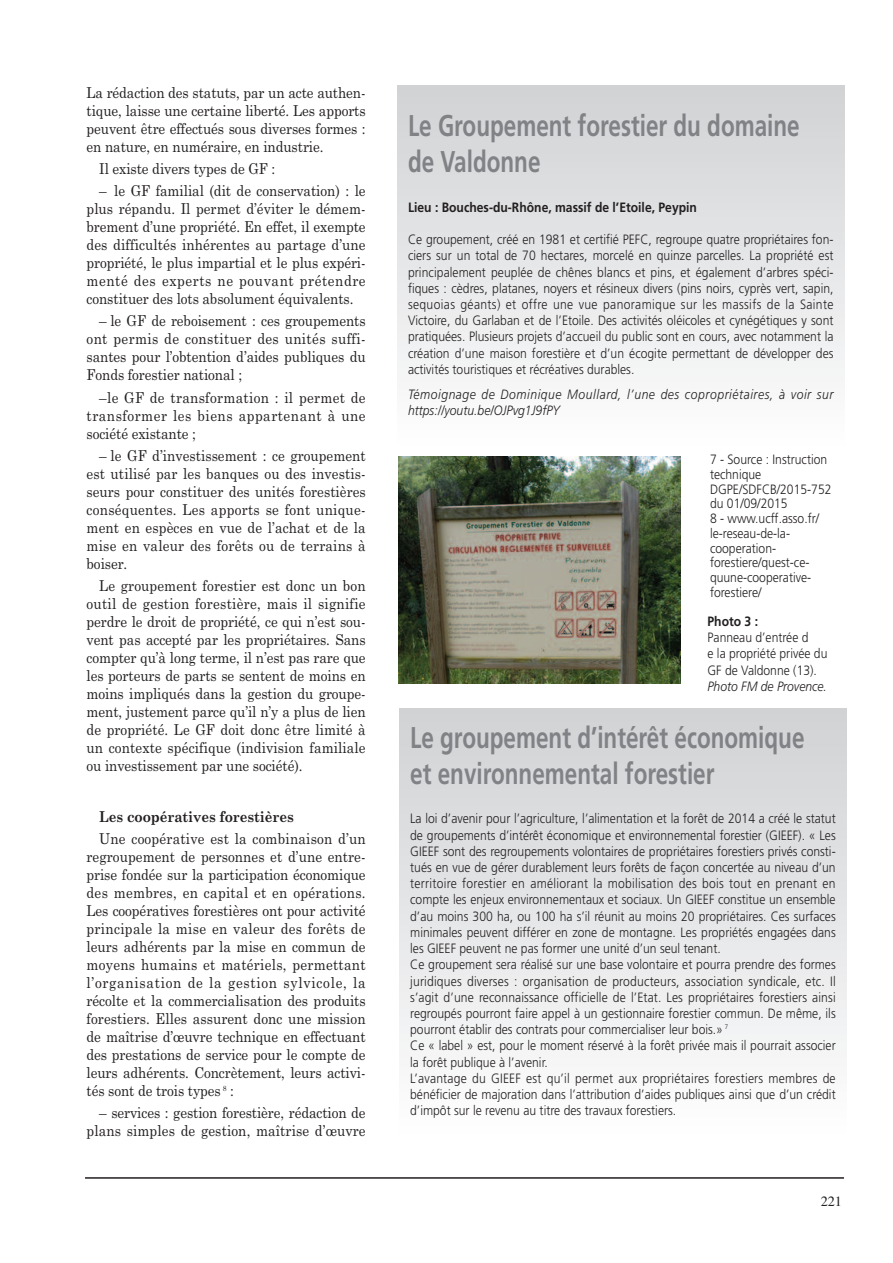
<style>
.page{position:relative;width:893px;height:1263px;background:#fff}
.page>*{position:absolute;margin:0;border:0;box-sizing:border-box;transform-origin:0 0}
.t1{font:700 30px/36px "Frutiger LT Std";color:#808285;scale:.75 1}
.t2{font:15px/18px "Century Schoolbook";letter-spacing:-.005em;color:#231f20;text-align:justify;scale:.9 1}
.t3{font:700 15px "Century Schoolbook";letter-spacing:-.005em;color:#231f20;scale:.9 1}
.t4{font:14.25px "Times";color:#231f20}
.t5{font:300 13.5px/16.2px "Frutiger LT Std";color:#231f20;scale:.9 1}
.t6{font:italic 300 13.5px/16.2px "Frutiger LT Std";letter-spacing:.045em;color:#231f20;scale:.9 1}
.t7{font:700 13.5px "Frutiger LT Std";color:#231f20;scale:.9 1}
.t8{font:italic 300 13.5px "Frutiger LT Std";color:#231f20;scale:.9 1}
</style>
<div class="page">
<hr style="left:85px;top:1177px;width:759px;height:2px;background:#231f20">
<div style="left:397px;top:85px;width:447px;height:361px;background:linear-gradient(to bottom,#d0d1d4,#fdfefe)"></div>
<div style="left:400px;top:708px;width:446px;height:427px;background:linear-gradient(to bottom,#d0d1d4,#fefefe)"></div>
<img style="left:399px;top:456px;width:281px;height:228px">
<p class="t2" style="left:87px;top:83px;width:312px">La rédaction des statuts, par un acte authen&shy;tique, laisse une certaine liberté. Les apports peuvent être effectués sous diverses formes : en nature, en numéraire, en industrie.</p>
<p class="t2" style="left:99px;top:160px;width:197px">Il existe divers types de GF :</p>
<p class="t2" style="left:87px;top:182px;width:312px;text-indent:13px">– le GF familial (dit de conservation) : le plus répandu. Il permet d’éviter le démem&shy;brement d’une propriété. En effet, il exempte des difficultés inhérentes au partage d’une propriété, le plus impartial et le plus expéri&shy;menté des experts ne pouvant prétendre constituer des lots absolument équivalents.</p>
<p class="t2" style="left:87px;top:312px;width:312px;text-indent:13px">– le GF de reboisement : ces groupements ont permis de constituer des unités suffi&shy;santes pour l’obtention d’aides publiques du Fonds forestier national ;</p>
<p class="t2" style="left:87px;top:388px;width:312px;text-indent:13px">–le GF de transformation : il permet de transformer les biens appartenant à une société existante ;</p>
<p class="t2" style="left:87px;top:447px;width:312px;text-indent:13px">– le GF d’investissement : ce groupement est utilisé par les banques ou des investis&shy;seurs pour constituer des unités forestières conséquentes. Les apports se font unique&shy;ment en espèces en vue de l’achat et de la mise en valeur des forêts ou de terrains à boiser.</p>
<p class="t2" style="left:87px;top:577px;width:312px;text-indent:13px">Le groupement forestier est donc un bon outil de gestion forestière, mais il signifie perdre le droit de propriété, ce qui n’est sou&shy;vent pas accepté par les propriétaires. Sans compter qu’à long terme, il n’est pas rare que les porteurs de parts se sentent de moins en moins impliqués dans la gestion du groupe&shy;ment, justement parce qu’il n’y a plus de lien de propriété. Le GF doit donc être limité à un contexte spécifique (indivision familiale ou investissement par une société).</p>
<p class="t3" style="left:99px;top:808px;width:218px">Les coopératives forestières</p>
<p class="t2" style="left:87px;top:830px;width:312px;text-indent:13px">Une coopérative est la combinaison d’un regroupement de personnes et d’une entre&shy;prise fondée sur la participation économique des membres, en capital et en opérations.<br>Les coopératives forestières ont pour activité principale la mise en valeur des forêts de leurs adhérents par la mise en commun de moyens humains et matériels, permettant l’organisation de la gestion sylvicole, la récolte et la commercialisation des produits forestiers. Elles assurent donc une mission de maîtrise d’œuvre technique en effectuant des prestations de service pour le compte de leurs adhérents. Concrètement, leurs activi&shy;tés sont de trois types <sup>8</sup> :</p>
<p class="t2" style="left:87px;top:1104px;width:312px;text-align:right">– services : gestion forestière, rédaction de plans simples de gestion, maîtrise d’œuvre</p>
<h1 class="t1" style="left:408px;top:110px;width:524px">Le Groupement forestier du domaine de Valdonne</h1>
<p class="t7" style="left:408px;top:202px;width:323px">Lieu : Bouches-du-Rhône, massif de l’Etoile, Peypin</p>
<p class="t5" style="left:408px;top:232px;width:474px;text-align:justify">Ce groupement, créé en 1981 et certifié PEFC, regroupe quatre propriétaires fon&shy;ciers sur un total de 70 hectares, morcelé en quinze parcelles. La propriété est principalement peuplée de chênes blancs et pins, et également d’arbres spéci&shy;fiques : cèdres, platanes, noyers et résineux divers (pins noirs, cyprès vert, sapin, sequoias géants) et offre une vue panoramique sur les massifs de la Sainte Victoire, du Garlaban et de l’Etoile. Des activités oléicoles et cynégétiques y sont pratiquées. Plusieurs projets d’accueil du public sont en cours, avec notamment la création d’une maison forestière et d’un écogite permettant de développer des activités touristiques et récréatives durables.</p>
<p class="t6" style="left:408px;top:387px;width:474px">Témoignage de Dominique Moullard, l’une des copropriétaires, à voir sur https://youtu.be/OJPvg1J9fPY</p>
<p class="t5" style="left:710px;top:453px;width:137px;line-height:14.7px">7 - Source : Instruction technique<br>DGPE/SDFCB/2015-752 du 01/09/2015<br>8 - www.ucff.asso.fr/ le-reseau-de-la&shy;cooperation&shy;forestiere/quest-ce&shy;quune-cooperative&shy;forestiere/</p>
<p class="t7" style="left:707px;top:616px;width:58px">Photo 3 :</p>
<p class="t5" style="left:707px;top:630px;width:135px">Panneau d’entrée d<br>e la propriété privée du<br>GF de Valdonne (13).</p>
<p class="t8" style="left:707px;top:681px;width:134px">Photo FM de Provence.</p>
<h1 class="t1" style="left:410px;top:721px;width:527px">Le groupement d’intérêt économique et environnemental forestier</h1>
<p class="t5" style="left:410px;top:812px;width:474px">La loi d’avenir pour l’agriculture, l’alimentation et la forêt de 2014 a créé le statut de groupements d’intérêt économique et environnemental forestier (GIEEF). « Les GIEEF sont des regroupements volontaires de propriétaires forestiers privés consti&shy;tués en vue de gérer durablement leurs forêts de façon concertée au niveau d’un territoire forestier en améliorant la mobilisation des bois tout en prenant en compte les enjeux environnementaux et sociaux. Un GIEEF constitue un ensemble d’au moins 300 ha, ou 100 ha s’il réunit au moins 20 propriétaires. Ces surfaces minimales peuvent différer en zone de montagne. Les propriétés engagées dans les GIEEF peuvent ne pas former une unité d’un seul tenant.<br>Ce groupement sera réalisé sur une base volontaire et pourra prendre des formes juridiques diverses : organisation de producteurs, association syndicale, etc. Il s’agit d’une reconnaissance officielle de l’Etat. Les propriétaires forestiers ainsi regroupés pourront faire appel à un gestionnaire forestier commun. De même, ils pourront établir des contrats pour commercialiser leur bois.» <sup>7<br></sup>Ce « label » est, pour le moment réservé à la forêt privée mais il pourrait associer la forêt publique à l’avenir.<br>L’avantage du GIEEF est qu’il permet aux propriétaires forestiers membres de bénéficier de majoration dans l’attribution d’aides publiques ainsi que d’un crédit d’impôt sur le revenu au titre des travaux forestiers.</p>
<p class="t4" style="left:821px;top:1193px;width:23px">221</p>
</div>
